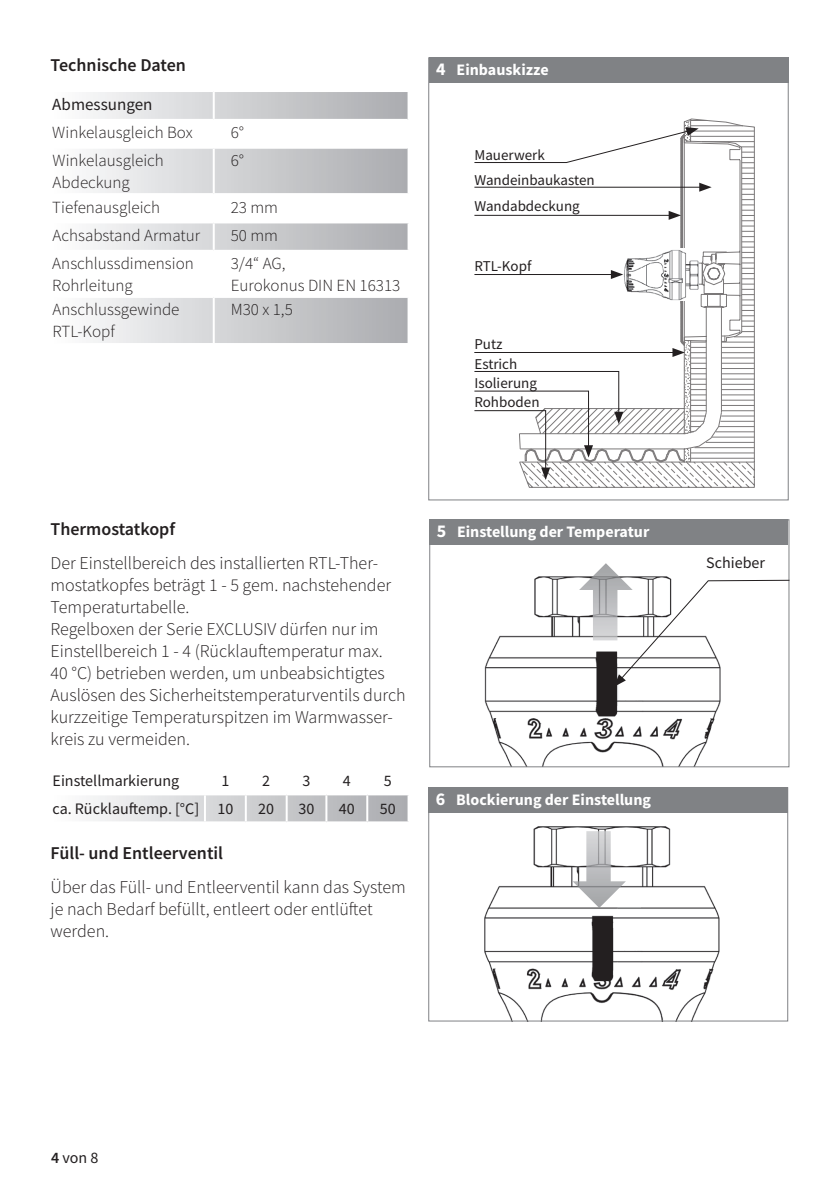
<style>
.page{position:relative;width:840px;height:1191px;background:#fff}
.page>*{position:absolute;margin:0;border:0;box-sizing:border-box;transform-origin:0 0}
.t1{font:300 18px/22px "Source Sans Pro";color:#231f20}
.t2{font:600 18px "Source Sans Pro";color:#231f20}
.t3{font:300 17px/22px "Source Sans Pro";color:#231f20}
.t4{font:17px "Source Sans Pro";color:#231f20}
.t5{font:16px "Source Sans Pro";color:#231f20}
.t6{font:700 16px "Source Sans Pro";color:#fff}
.t7{font:15px/19.4px "Source Sans Pro";color:#231f20}
.s1{font-size:18px}
.s2{font-weight:600}
</style>
<div class="page">
<svg style="left:90px;top:795px;width:317px;height:26px;background:#d0d0d3"></svg>
<hr style="left:204px;top:795px;width:2px;height:26px;background:#fff">
<hr style="left:245px;top:795px;width:2px;height:26px;background:#fff">
<hr style="left:285px;top:795px;width:2px;height:26px;background:#fff">
<hr style="left:325px;top:795px;width:2px;height:26px;background:#fff">
<hr style="left:366px;top:795px;width:2px;height:26px;background:#fff">
<svg style="left:90px;top:92px;width:317px;height:251px"></svg>
<hr style="left:213px;top:252px;width:2px;height:44px;background:#fff">
<hr style="left:213px;top:223px;width:2px;height:27px;background:#fff">
<hr style="left:51px;top:250px;width:163px;height:2px;background:#fff">
<hr style="left:214px;top:250px;width:195px;height:2px;background:#fff">
<hr style="left:213px;top:195px;width:2px;height:26px;background:#fff">
<hr style="left:51px;top:221px;width:163px;height:2px;background:#fff">
<hr style="left:214px;top:221px;width:195px;height:2px;background:#fff">
<hr style="left:213px;top:149px;width:2px;height:44px;background:#fff">
<hr style="left:51px;top:193px;width:163px;height:2px;background:#fff">
<hr style="left:214px;top:193px;width:195px;height:2px;background:#fff">
<hr style="left:213px;top:120px;width:2px;height:27px;background:#fff">
<hr style="left:51px;top:147px;width:163px;height:2px;background:#fff">
<hr style="left:214px;top:147px;width:193px;height:2px;background:#fff">
<hr style="left:51px;top:119px;width:163px;height:1px;background:#fff">
<hr style="left:214px;top:119px;width:193px;height:1px;background:#fff">
<hr style="left:213px;top:92px;width:2px;height:27px;background:#fff">
<hr style="left:51px;top:296px;width:163px;height:2px;background:#fff">
<hr style="left:214px;top:296px;width:195px;height:2px;background:#fff">
<hr style="left:213px;top:298px;width:2px;height:45px;background:#fff">
<div style="left:429px;top:57px;width:359px;height:26px;background:#808285"></div>
<svg style="left:474px;top:127px;width:281px;height:361px"></svg>
<img style="left:484px;top:576px;width:237px;height:189px">
<div style="left:429px;top:519px;width:358px;height:26px;background:#808285"></div>
<svg style="left:578px;top:563px;width:212px;height:124px"></svg>
<img style="left:430px;top:812px;width:355px;height:207px">
<svg style="left:572px;top:831px;width:53px;height:77px"></svg>
<div style="left:428px;top:787px;width:359px;height:25px;background:#808285"></div>
<p class="t2" style="left:51px;top:53px;width:137px">Technische Daten</p>
<p class="t4" style="left:52px;top:93px;width:102px">Abmessungen</p>
<p class="t3" style="left:52px;top:121px;width:142px">Winkelausgleich Box</p>
<p class="t3" style="left:231px;top:121px;width:15px">6°</p>
<p class="t3" style="left:53px;top:150px;width:113px">Winkelausgleich<br>Abdeckung</p>
<p class="t3" style="left:231px;top:150px;width:15px">6°</p>
<p class="t3" style="left:52px;top:196px;width:109px">Tiefenausgleich</p>
<p class="t3" style="left:231px;top:196px;width:49px">23 mm</p>
<p class="t3" style="left:53px;top:224px;width:149px">Achsabstand Armatur</p>
<p class="t3" style="left:231px;top:224px;width:49px">50 mm</p>
<p class="t3" style="left:52px;top:252px;width:143px">Anschlussdimension<br>Rohrleitung</p>
<p class="t3" style="left:231px;top:252px;width:171px">3/4“ AG,<br>Eurokonus DIN EN 16313</p>
<p class="t3" style="left:53px;top:299px;width:128px">Anschlussgewinde<br>RTL-Kopf</p>
<p class="t3" style="left:231px;top:299px;width:64px">M30 x 1,5</p>
<p class="t6" style="left:436px;top:59px;width:114px"><span class="s1">4</span> Einbauskizze</p>
<p class="t7" style="left:474px;top:141px;width:122px;line-height:26px">Mauerwerk<br>Wandeinbaukasten<br>Wandabdeckung</p>
<p class="t7" style="left:474px;top:256px;width:58px">RTL-Kopf</p>
<p class="t7" style="left:474px;top:334px;width:67px">Putz<br>Estrich<br>Isolierung<br>Rohboden</p>
<p class="t2" style="left:51px;top:517px;width:126px">Thermostatkopf</p>
<p class="t1" style="left:51px;top:552px;width:356px">Der Einstellbereich des installierten RTL-Ther&shy;mostatkopfes beträgt 1 - 5 gem. nachstehender Temperaturtabelle.<br>Regelboxen der Serie EXCLUSIV dürfen nur im Einstellbereich 1 - 4 (Rücklauftemperatur max.<br>40 °C) betrieben werden, um unbeabsichtigtes Auslösen des Sicherheitstemperaturventils durch kurzzeitige Temperaturspitzen im Warmwasser&shy;kreis zu vermeiden.</p>
<p class="t5" style="left:53px;top:771px;width:128px">Einstellmarkierung</p>
<p class="t5" style="left:221px;top:771px;width:9px">1</p>
<p class="t5" style="left:262px;top:771px;width:9px">2</p>
<p class="t5" style="left:302px;top:771px;width:9px">3</p>
<p class="t5" style="left:342px;top:771px;width:9px">4</p>
<p class="t5" style="left:384px;top:771px;width:9px">5</p>
<p class="t5" style="left:53px;top:799px;width:182px">ca. Rücklauftemp. [°C] 10</p>
<p class="t5" style="left:258px;top:799px;width:17px">20</p>
<p class="t5" style="left:298px;top:799px;width:17px">30</p>
<p class="t5" style="left:339px;top:799px;width:17px">40</p>
<p class="t5" style="left:380px;top:799px;width:17px">50</p>
<p class="t2" style="left:51px;top:841px;width:174px">Füll- und Entleerventil</p>
<p class="t1" style="left:51px;top:876px;width:356px">Über das Füll- und Entleerventil kann das System je nach Bedarf befüllt, entleert oder entlüftet werden.</p>
<p class="t6" style="left:436px;top:520px;width:214px"><span class="s1">5</span> Einstellung der Temperatur</p>
<p class="t6" style="left:435px;top:788px;width:216px"><span class="s1">6</span> Blockierung der Einstellung</p>
<p class="t5" style="left:705px;top:552px;width:60px">Schieber</p>
<p class="t5" style="left:51px;top:1147px;width:49px"><span class="s2">4</span> von 8</p>
</div>
